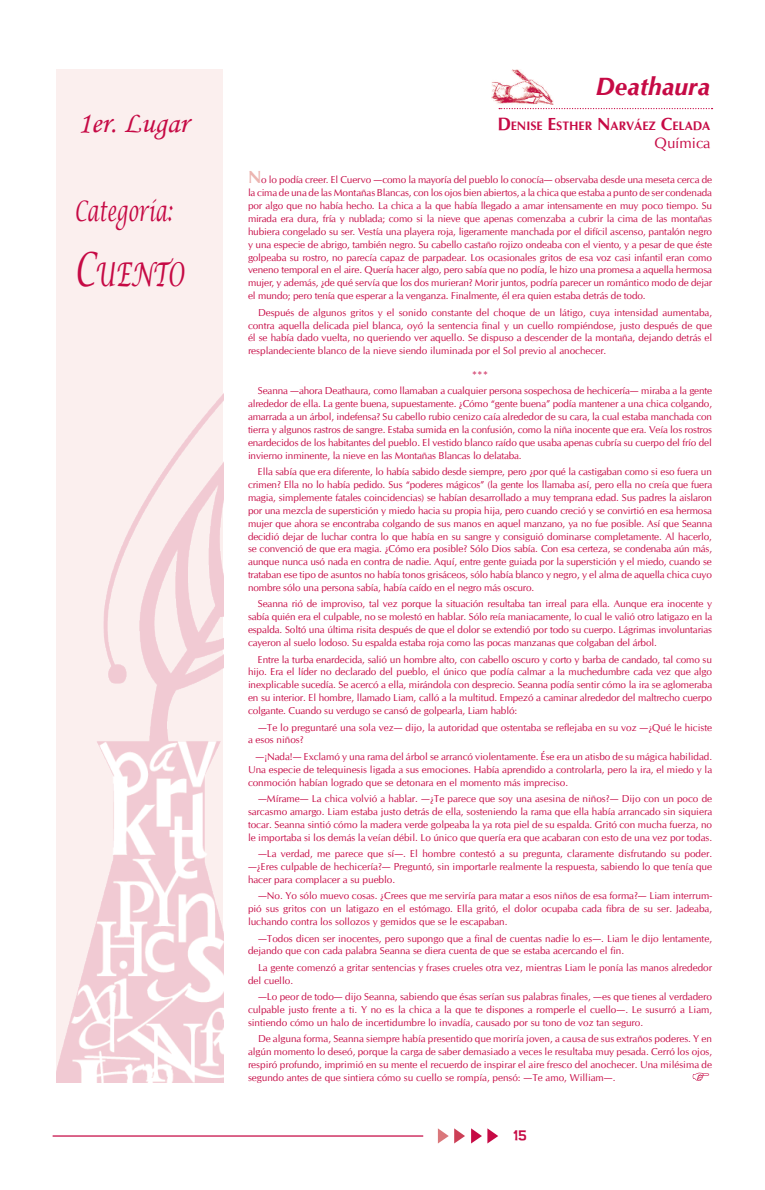
<style>
.page{position:relative;width:765px;height:1190px;background:#fff}
.page>*{position:absolute;margin:0;border:0;box-sizing:border-box;transform-origin:0 0}
.t1{font:italic 32.75px "Lucida Calligraphy";color:#c60a45;scale:.64 1}
.t2{font:30px "Monotype Corsiva";color:#c60a45}
.t3{font:italic 28.12px "Lucida Calligraphy";color:#c60a45;scale:.64 1}
.t4{font:italic 700 25px "CG Omega";color:#c60a45}
.t5{font:15px "CG Omega";color:#c60a45}
.t6{font:700 15px "Teen";color:#c60a45}
.t7{font:700 12.25px "CG Omega";color:#c60a45}
.Texto_independiente{font:10px/12.9px "CG Omega";color:#c60a45;text-align:justify}
.s1{font-size:46.88px}
.s2{font-size:17.5px}
.s3{font-weight:700;font-size:17.5px;color:#ecb5b1}
</style>
<div class="page">
<hr style="left:53px;top:1135px;width:370px;height:1px;background:#c60a45">
<svg style="left:471px;top:1128px;width:27px;height:15px"></svg>
<svg style="left:438px;top:1128px;width:27px;height:15px"></svg>
<div style="left:57px;top:69px;width:166px;height:1013px;background:#fbefee"></div>
<img style="left:57px;top:394px;width:166px;height:688px">
<svg style="left:499px;top:108px;width:214px;height:1px"></svg>
<img style="left:492px;top:69px;width:62px;height:36px">
<svg style="left:693px;top:1072px;width:16px;height:8px"></svg>
<p class="t2" style="left:78px;top:105px;width:112px">1er. Lugar</p>
<p class="t3" style="left:74px;top:194px;width:154px">Categoría:</p>
<p class="t1" style="left:74px;top:254px;width:173px"><span class="s1">C</span>UENTO</p>
<p class="t4" style="left:596px;top:71px;width:116px">Deathaura</p>
<p class="t7" style="left:497px;top:118px;width:215px"><span class="s2">D</span>ENISE <span class="s2">E</span>STHER <span class="s2">N</span>ARVÁEZ <span class="s2">C</span>ELADA</p>
<p class="t5" style="left:655px;top:134px;width:57px">Química</p>
<p class="Texto_independiente" style="left:248px;top:173px;width:466px"><span class="s3">N</span>o lo podía creer. El Cuervo —como la mayoría del pueblo lo conocía— observaba desde una meseta cerca de la cima de una de las Montañas Blancas, con los ojos bien abiertos, a la chica que estaba a punto de ser condenada por algo que no había hecho. La chica a la que había llegado a amar intensamente en muy poco tiempo. Su mirada era dura, fría y nublada; como si la nieve que apenas comenzaba a cubrir la cima de las montañas hubiera congelado su ser. Vestía una playera roja, ligeramente manchada por el difícil ascenso, pantalón negro y una especie de abrigo, también negro. Su cabello castaño rojizo ondeaba con el viento, y a pesar de que éste golpeaba su rostro, no parecía capaz de parpadear. Los ocasionales gritos de esa voz casi infantil eran como veneno temporal en el aire. Quería hacer algo, pero sabía que no podía, le hizo una promesa a aquella hermosa mujer, y además, ¿de qué servía que los dos murieran? Morir juntos, podría parecer un romántico modo de dejar el mundo; pero tenía que esperar a la venganza. Finalmente, él era quien estaba detrás de todo.</p>
<p class="Texto_independiente" style="left:248px;top:306px;width:466px;text-indent:10px">Después de algunos gritos y el sonido constante del choque de un látigo, cuya intensidad aumentaba, contra aquella delicada piel blanca, oyó la sentencia final y un cuello rompiéndose, justo después de que él se había dado vuelta, no queriendo ver aquello. Se dispuso a descender de la montaña, dejando detrás el resplandeciente blanco de la nieve siendo iluminada por el Sol previo al anochecer.</p>
<p class="Texto_independiente" style="left:472px;top:368px;width:18px">***</p>
<p class="Texto_independiente" style="left:248px;top:384px;width:466px;text-indent:10px">Seanna —ahora Deathaura, como llamaban a cualquier persona sospechosa de hechicería— miraba a la gente alrededor de ella. La gente buena, supuestamente. ¿Cómo “gente buena” podía mantener a una chica colgando, amarrada a un árbol, indefensa? Su cabello rubio cenizo caía alrededor de su cara, la cual estaba manchada con tierra y algunos rastros de sangre. Estaba sumida en la confusión, como la niña inocente que era. Veía los rostros enardecidos de los habitantes del pueblo. El vestido blanco raído que usaba apenas cubría su cuerpo del frío del invierno inminente, la nieve en las Montañas Blancas lo delataba.</p>
<p class="Texto_independiente" style="left:248px;top:465px;width:466px;text-indent:10px">Ella sabía que era diferente, lo había sabido desde siempre, pero ¿por qué la castigaban como si eso fuera un crimen? Ella no lo había pedido. Sus “poderes mágicos” (la gente los llamaba así, pero ella no creía que fuera magia, simplemente fatales coincidencias) se habían desarrollado a muy temprana edad. Sus padres la aislaron por una mezcla de superstición y miedo hacia su propia hija, pero cuando creció y se convirtió en esa hermosa mujer que ahora se encontraba colgando de sus manos en aquel manzano, ya no fue posible. Así que Seanna decidió dejar de luchar contra lo que había en su sangre y consiguió dominarse completamente. Al hacerlo, se convenció de que era magia. ¿Cómo era posible? Sólo Dios sabía. Con esa certeza, se condenaba aún más, aunque nunca usó nada en contra de nadie. Aquí, entre gente guiada por la superstición y el miedo, cuando se trataban ese tipo de asuntos no había tonos grisáceos, sólo había blanco y negro, y el alma de aquella chica cuyo nombre sólo una persona sabía, había caído en el negro más oscuro.</p>
<p class="Texto_independiente" style="left:248px;top:597px;width:466px;text-indent:10px">Seanna rió de improviso, tal vez porque la situación resultaba tan irreal para ella. Aunque era inocente y sabía quién era el culpable, no se molestó en hablar. Sólo reía maniacamente, lo cual le valió otro latigazo en la espalda. Soltó una última risita después de que el dolor se extendió por todo su cuerpo. Lágrimas involuntarias cayeron al suelo lodoso. Su espalda estaba roja como las pocas manzanas que colgaban del árbol.</p>
<p class="Texto_independiente" style="left:248px;top:652px;width:466px;text-indent:10px">Entre la turba enardecida, salió un hombre alto, con cabello oscuro y corto y barba de candado, tal como su hijo. Era el líder no declarado del pueblo, el único que podía calmar a la muchedumbre cada vez que algo inexplicable sucedía. Se acercó a ella, mirándola con desprecio. Seanna podía sentir cómo la ira se aglomeraba en su interior. El hombre, llamado Liam, calló a la multitud. Empezó a caminar alrededor del maltrecho cuerpo colgante. Cuando su verdugo se cansó de golpearla, Liam habló:</p>
<p class="Texto_independiente" style="left:248px;top:720px;width:466px;text-indent:10px">—Te lo preguntaré una sola vez— dijo, la autoridad que ostentaba se reflejaba en su voz —¿Qué le hiciste a esos niños?</p>
<p class="Texto_independiente" style="left:248px;top:750px;width:466px;text-indent:8px">—¡Nada!— Exclamó y una rama del árbol se arrancó violentamente. Ése era un atisbo de su mágica habilidad.<br>Una especie de telequinesis ligada a sus emociones. Había aprendido a controlarla, pero la ira, el miedo y la conmoción habían logrado que se detonara en el momento más impreciso.</p>
<p class="Texto_independiente" style="left:248px;top:792px;width:466px;text-indent:10px">—Mírame— La chica volvió a hablar. —¿Te parece que soy una asesina de niños?— Dijo con un poco de sarcasmo amargo. Liam estaba justo detrás de ella, sosteniendo la rama que ella había arrancado sin siquiera tocar. Seanna sintió cómo la madera verde golpeaba la ya rota piel de su espalda. Gritó con mucha fuerza, no le importaba si los demás la veían débil. Lo único que quería era que acabaran con esto de una vez por todas.</p>
<p class="Texto_independiente" style="left:248px;top:847px;width:466px;text-indent:10px">—La verdad, me parece que sí—. El hombre contestó a su pregunta, claramente disfrutando su poder. —¿Eres culpable de hechicería?— Preguntó, sin importarle realmente la respuesta, sabiendo lo que tenía que hacer para complacer a su pueblo.</p>
<p class="Texto_independiente" style="left:248px;top:889px;width:466px;text-indent:10px">—No. Yo sólo muevo cosas. ¿Crees que me serviría para matar a esos niños de esa forma?— Liam interrum&shy;pió sus gritos con un latigazo en el estómago. Ella gritó, el dolor ocupaba cada fibra de su ser. Jadeaba, luchando contra los sollozos y gemidos que se le escapaban.</p>
<p class="Texto_independiente" style="left:248px;top:931px;width:466px;text-indent:10px">—Todos dicen ser inocentes, pero supongo que a final de cuentas nadie lo es—. Liam le dijo lentamente, dejando que con cada palabra Seanna se diera cuenta de que se estaba acercando el fin.</p>
<p class="Texto_independiente" style="left:248px;top:960px;width:466px;text-indent:10px">La gente comenzó a gritar sentencias y frases crueles otra vez, mientras Liam le ponía las manos alrededor del cuello.</p>
<p class="Texto_independiente" style="left:248px;top:990px;width:466px;text-indent:10px">—Lo peor de todo— dijo Seanna, sabiendo que ésas serían sus palabras finales, —es que tienes al verdadero culpable justo frente a ti. Y no es la chica a la que te dispones a romperle el cuello—. Le susurró a Liam, sintiendo cómo un halo de incertidumbre lo invadía, causado por su tono de voz tan seguro.</p>
<p class="Texto_independiente" style="left:248px;top:1032px;width:466px;text-indent:10px">De alguna forma, Seanna siempre había presentido que moriría joven, a causa de sus extraños poderes. Y en algún momento lo deseó, porque la carga de saber demasiado a veces le resultaba muy pesada. Cerró los ojos, respiró profundo, imprimió en su mente el recuerdo de inspirar el aire fresco del anochecer. Una milésima de segundo antes de que sintiera cómo su cuello se rompía, pensó: —Te amo, William—.</p>
<h3 class="t6" style="left:514px;top:1126px;width:15px">15</h3>
</div>
